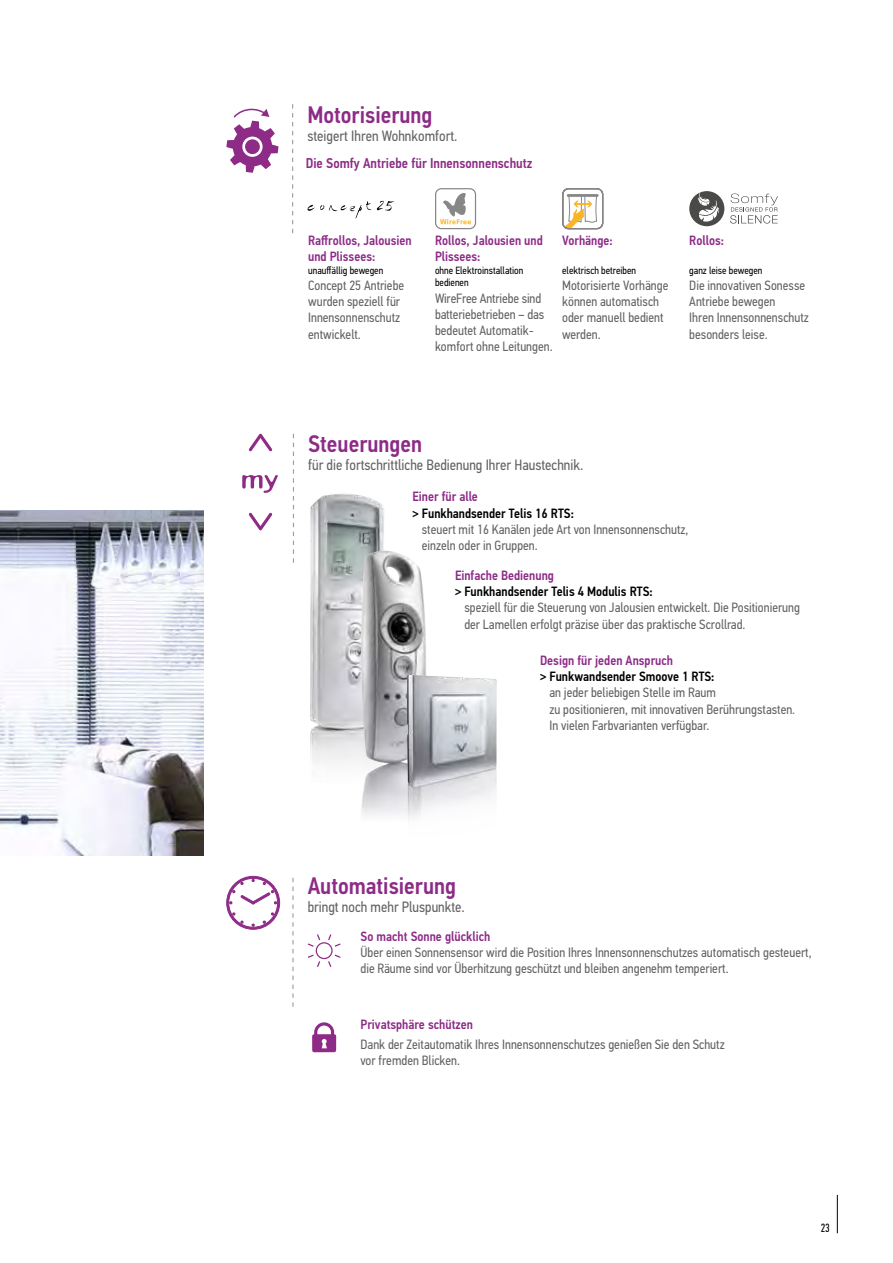
<style>
.page{position:relative;width:893px;height:1263px;background:#fff}
.page>*{position:absolute;margin:0;border:0;box-sizing:border-box;transform-origin:0 0}
.t1{font:500 24px "PF Din Text Cond Pro";color:#8d2b87}
.t2{font:15px "PF Din Text Cond Pro";color:#646363}
.t3{font:500 14.25px "PF Din Text Cond Pro";color:#8d2b87}
.t4{font:13.5px/16.2px "PF Din Text Cond Pro";color:#646363}
.t5{font:500 13.5px/16.2px "PF Din Text Cond Pro";color:#8d2b87}
.t6{font:500 13.5px "PF Din Text Cond Pro";color:#000}
.t7{font:12px "PF Din Text Comp Pro";color:#000}
.t8{font:10.5px/12.6px "PF Din Text Cond Pro";color:#000}
</style>
<div class="page">
<div style="left:689px;top:191px;width:35px;height:35px;background:#4a4a49;border-radius:50%"></div>
<svg style="left:698px;top:192px;width:21px;height:31px"></svg>
<svg style="left:730px;top:194px;width:48px;height:30px"></svg>
<svg style="left:292px;top:104px;width:1px;height:129px"></svg>
<svg style="left:249px;top:434px;width:23px;height:17px"></svg>
<svg style="left:242px;top:475px;width:36px;height:18px"></svg>
<svg style="left:249px;top:513px;width:23px;height:17px"></svg>
<svg style="left:293px;top:434px;width:1px;height:129px"></svg>
<svg style="left:292px;top:878px;width:2px;height:129px"></svg>
<svg style="left:226px;top:876px;width:54px;height:54px"></svg>
<svg style="left:226px;top:108px;width:53px;height:65px"></svg>
<svg style="left:312px;top:1022px;width:24px;height:30px"></svg>
<svg style="left:308px;top:934px;width:33px;height:33px"></svg>
<svg style="left:562px;top:188px;width:42px;height:42px"></svg>
<div style="left:435px;top:188px;width:41px;height:41px;border:1px solid #878787;border-radius:6px"></div>
<svg style="left:440px;top:193px;width:31px;height:31px"></svg>
<svg style="left:307px;top:201px;width:88px;height:18px"></svg>
<img style="left:0;top:510px;width:204px;height:346px">
<img style="left:310px;top:494px;width:34px;height:227px">
<img style="left:360px;top:551px;width:66px;height:264px">
<img style="left:407px;top:675px;width:90px;height:144px">
<hr style="left:837px;top:1195px;width:1px;height:38px;background:#000">
<h1 class="t1" style="left:307px;top:100px;width:127px">Motorisierung</h1>
<p class="t2" style="left:307px;top:127px;width:152px">steigert Ihren Wohnkomfort.</p>
<p class="t3" style="left:306px;top:155px;width:228px">Die Somfy Antriebe für Innensonnenschutz</p>
<p class="t5" style="left:308px;top:232px;width:105px">Raffrollos, Jalousien und Plissees:</p>
<p class="t8" style="left:308px;top:264px;width:77px">unauffällig bewegen</p>
<p class="t4" style="left:308px;top:277px;width:98px">Concept 25 Antriebe wurden speziell für<br>Innensonnenschutz entwickelt.</p>
<p class="t5" style="left:435px;top:232px;width:109px">Rollos, Jalousien und<br>Plissees:</p>
<p class="t8" style="left:435px;top:264px;width:90px">ohne Elektroinstallation bedienen</p>
<p class="t4" style="left:435px;top:290px;width:119px">WireFree Antriebe sind batteriebetrieben – das bedeutet Automatik&shy;komfort ohne Leitungen.</p>
<p class="t5" style="left:562px;top:232px;width:52px">Vorhänge:</p>
<p class="t8" style="left:562px;top:264px;width:76px">elektrisch betreiben</p>
<p class="t4" style="left:562px;top:277px;width:108px">Motorisierte Vorhänge können automatisch oder manuell bedient werden.</p>
<p class="t5" style="left:689px;top:232px;width:36px">Rollos:</p>
<p class="t8" style="left:689px;top:264px;width:75px">ganz leise bewegen</p>
<p class="t4" style="left:689px;top:277px;width:121px">Die innovativen Sonesse<br>Antriebe bewegen<br>Ihren Innensonnenschutz besonders leise.</p>
<h1 class="t1" style="left:308px;top:429px;width:115px">Steuerungen</h1>
<p class="t2" style="left:308px;top:456px;width:277px">für die fortschrittliche Bedienung Ihrer Haustechnik.</p>
<p class="t5" style="left:412px;top:489px;width:67px">Einer für alle</p>
<p class="t6" style="left:412px;top:505px;width:163px">&gt; Funkhandsender Telis 16 RTS:</p>
<p class="t4" style="left:422px;top:521px;width:268px">steuert mit 16 Kanälen jede Art von Innensonnenschutz, einzeln oder in Gruppen.</p>
<p class="t5" style="left:455px;top:567px;width:101px">Einfache Bedienung</p>
<p class="t6" style="left:455px;top:583px;width:199px">&gt; Funkhandsender Telis 4 Modulis RTS:</p>
<p class="t4" style="left:464px;top:600px;width:337px">speziell für die Steuerung von Jalousien entwickelt. Die Positionierung der Lamellen erfolgt präzise über das praktische Scrollrad.</p>
<p class="t5" style="left:540px;top:652px;width:135px">Design für jeden Anspruch</p>
<p class="t6" style="left:540px;top:668px;width:176px">&gt; Funkwandsender Smoove 1 RTS:</p>
<p class="t4" style="left:549px;top:685px;width:247px">an jeder beliebigen Stelle im Raum<br>zu positionieren, mit innovativen Berührungstasten.<br>In vielen Farbvarianten verfügbar.</p>
<h1 class="t1" style="left:308px;top:871px;width:150px">Automatisierung</h1>
<p class="t2" style="left:308px;top:898px;width:159px">bringt noch mehr Pluspunkte.</p>
<p class="t5" style="left:361px;top:928px;width:131px">So macht Sonne glücklich</p>
<p class="t4" style="left:361px;top:944px;width:453px">Über einen Sonnensensor wird die Position Ihres Innensonnenschutzes automatisch gesteuert, die Räume sind vor Überhitzung geschützt und bleiben angenehm temperiert.</p>
<p class="t5" style="left:361px;top:1016px;width:114px">Privatsphäre schützen</p>
<p class="t4" style="left:361px;top:1036px;width:366px">Dank der Zeitautomatik Ihres Innensonnenschutzes genießen Sie den Schutz vor fremden Blicken.</p>
<p class="t7" style="left:821px;top:1221px;width:11px">23</p>
</div>
